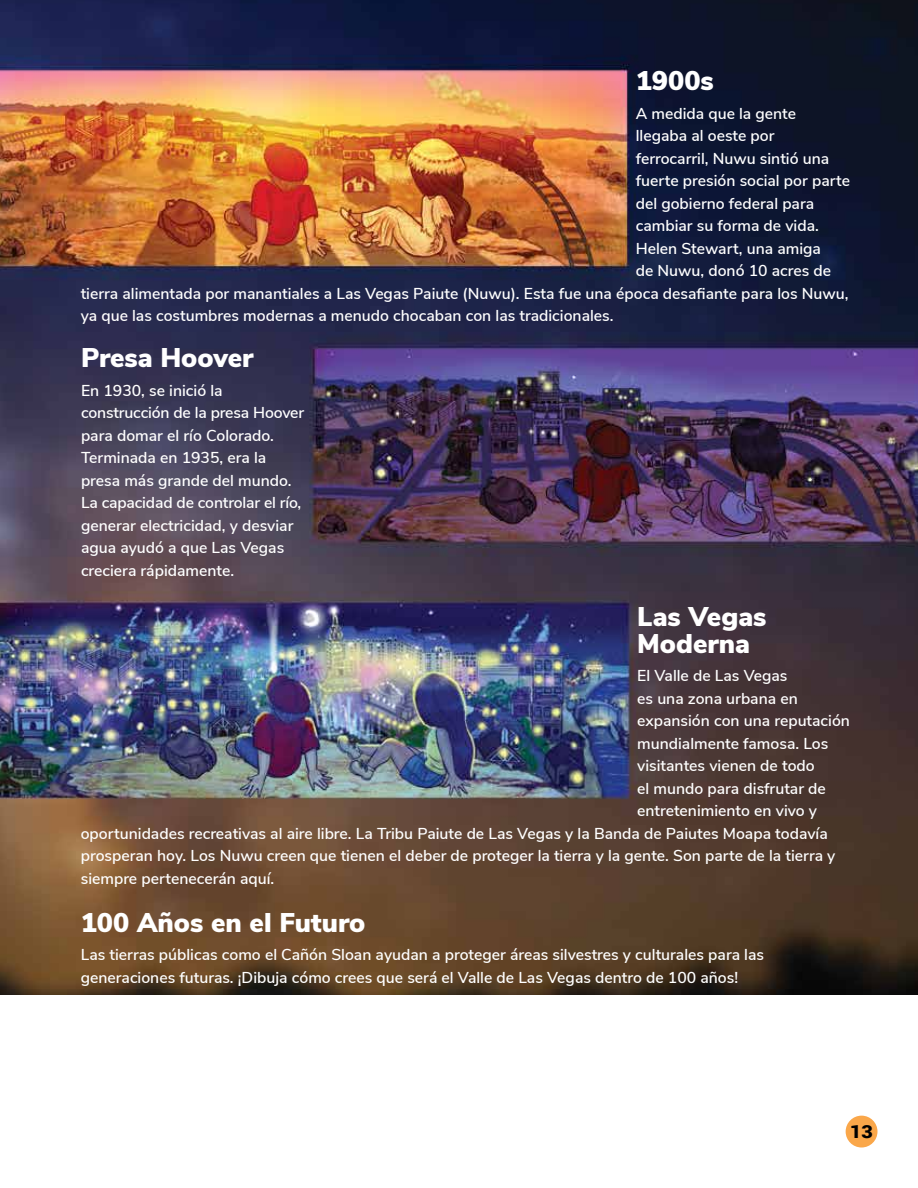
<style>
.page{position:relative;width:918px;height:1188px;background:#fff}
.page>*{position:absolute;margin:0;border:0;box-sizing:border-box;transform-origin:0 0}
.t1{font:900 27px/27px "Nunito Sans";color:#fff}
.t2{font:900 18px "Roboto";color:#000;scale:1.1 1}
.t3{font:600 15.75px/22.5px "Nunito Sans";color:#fff}
</style>
<div class="page">
<img style="left:0;top:0;width:918px;height:995px">
<div style="left:846px;top:1116px;width:32px;height:32px;background:#faa74a;border-radius:50%"></div>
<h1 class="t1" style="left:636px;top:66px;width:80px">1900s</h1>
<p class="t3" style="left:636px;top:101px;width:162px">A medida que la gente</p>
<p class="t3" style="left:636px;top:124px;width:140px">llegaba al oeste por</p>
<p class="t3" style="left:636px;top:146px;width:195px">ferrocarril, Nuwu sintió una</p>
<p class="t3" style="left:636px;top:169px;width:216px">fuerte presión social por parte</p>
<p class="t3" style="left:636px;top:191px;width:180px">del gobierno federal para</p>
<p class="t3" style="left:636px;top:214px;width:185px">cambiar su forma de vida.</p>
<p class="t3" style="left:636px;top:236px;width:187px">Helen Stewart, una amiga</p>
<p class="t3" style="left:636px;top:259px;width:197px">de Nuwu, donó 10 acres de</p>
<p class="t3" style="left:81px;top:281px;width:769px">tierra alimentada por manantiales a Las Vegas Paiute (Nuwu). Esta fue una época desafiante para los Nuwu,</p>
<p class="t3" style="left:81px;top:304px;width:534px">ya que las costumbres modernas a menudo chocaban con las tradicionales.</p>
<h1 class="t1" style="left:81px;top:343px;width:174px">Presa Hoover</h1>
<p class="t3" style="left:81px;top:378px;width:225px">En 1930, se inició la construcción de la presa Hoover para domar el río Colorado.<br>Terminada en 1935, era la presa más grande del mundo.<br>La capacidad de controlar el río, generar electricidad, y desviar agua ayudó a que Las Vegas creciera rápidamente.</p>
<h1 class="t1" style="left:637px;top:602px;width:131px">Las Vegas<br>Moderna</h1>
<p class="t3" style="left:637px;top:663px;width:152px">El Valle de Las Vegas</p>
<p class="t3" style="left:637px;top:686px;width:162px">es una zona urbana en</p>
<p class="t3" style="left:637px;top:708px;width:214px">expansión con una reputación</p>
<p class="t3" style="left:637px;top:731px;width:193px">mundialmente famosa. Los</p>
<p class="t3" style="left:637px;top:753px;width:179px">visitantes vienen de todo</p>
<p class="t3" style="left:637px;top:776px;width:190px">el mundo para disfrutar de</p>
<p class="t3" style="left:637px;top:798px;width:181px">entretenimiento en vivo y</p>
<p class="t3" style="left:81px;top:821px;width:749px">oportunidades recreativas al aire libre. La Tribu Paiute de Las Vegas y la Banda de Paiutes Moapa todavía</p>
<p class="t3" style="left:81px;top:844px;width:756px">prosperan hoy. Los Nuwu creen que tienen el deber de proteger la tierra y la gente. Son parte de la tierra y</p>
<p class="t3" style="left:81px;top:866px;width:195px">siempre pertenecerán aquí.</p>
<h1 class="t1" style="left:81px;top:908px;width:286px">100 Años en el Futuro</h1>
<p class="t3" style="left:81px;top:942px;width:685px">Las tierras públicas como el Cañón Sloan ayudan a proteger áreas silvestres y culturales para las generaciones futuras. ¡Dibuja cómo crees que será el Valle de Las Vegas dentro de 100 años!</p>
<p class="t2" style="left:850px;top:1118px;width:22px">13</p>
</div>
